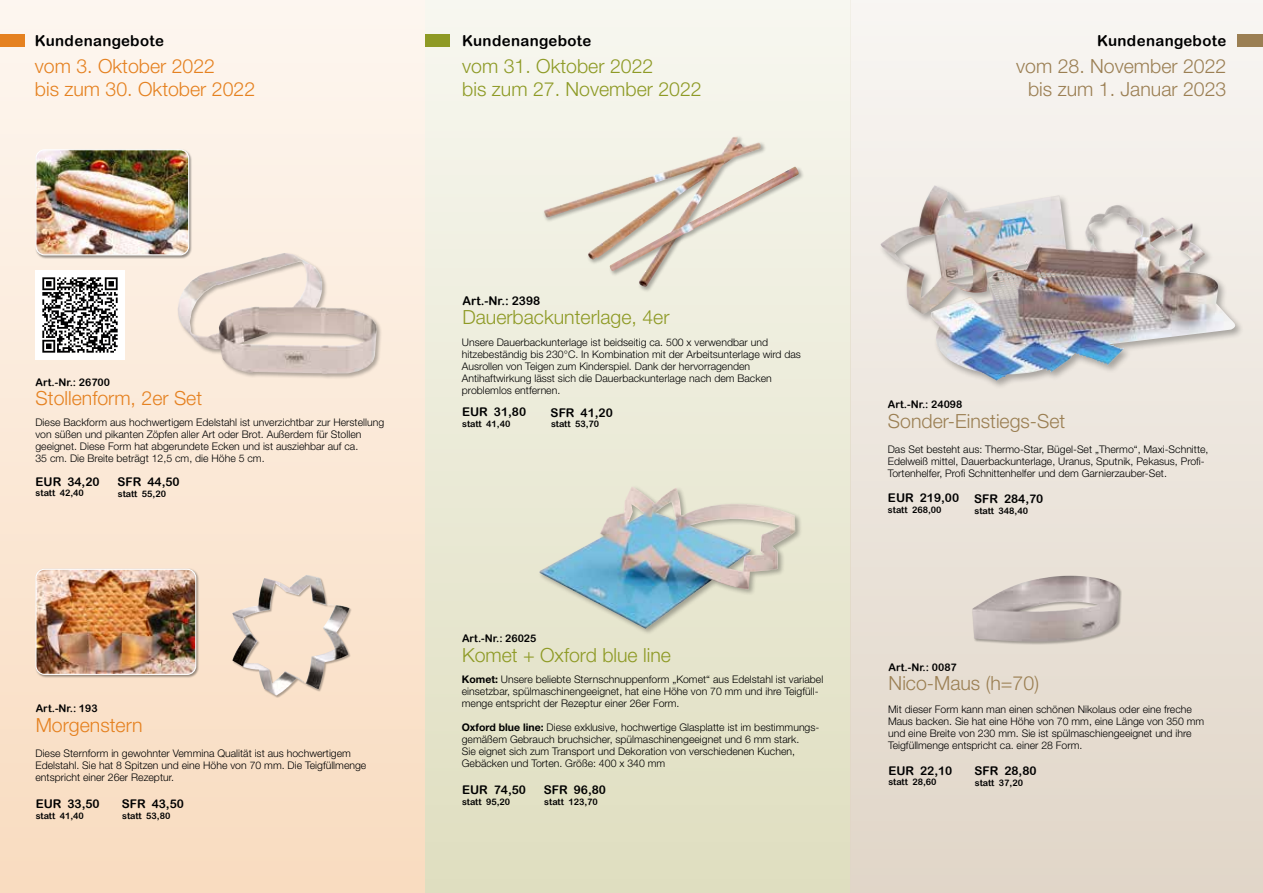
<style>
.page{position:relative;width:1263px;height:893px;background:#fff}
.page>*{position:absolute;margin:0;border:0;box-sizing:border-box;transform-origin:0 0}
.t1{font:300 19.5px/23.2px "Helvetica Neue LT Std";color:#8e9a25}
.t2{font:300 19.5px/23.4px "Helvetica Neue LT Std";color:#9b7f53;text-align:right}
.t3{font:300 19.5px/23.2px "Helvetica Neue LT Std";color:#e58120}
.t4{font:15px "Arial Rounded MT Bold";letter-spacing:.025em;color:#000}
.t5{font:12px "Arial Rounded MT Bold";color:#000}
.t6{font:300 10.5px/12px "Helvetica Neue LT Std";color:#000}
.t7{font:10.5px "Arial Rounded MT Bold";color:#000}
.t8{font:9px "Arial Rounded MT Bold";color:#000}
.s1{font-weight:700}
</style>
<div class="page">
<div style="left:0;top:0;width:425px;height:893px;background:linear-gradient(to bottom,#fdf6f0,#f9dcc0)"></div>
<div style="left:425px;top:0;width:425px;height:893px;background:linear-gradient(to bottom,#f7f7f0,#dfdec0)"></div>
<div style="left:850px;top:0;width:413px;height:893px;background:linear-gradient(to bottom,#f8f6f3,#e1d6c8)"></div>
<div style="left:425px;top:34px;width:24px;height:12px;background:#8e9a25"></div>
<div style="left:0;top:34px;width:24px;height:12px;background:#e58120"></div>
<div style="left:1238px;top:34px;width:25px;height:12px;background:#9b7f53"></div>
<div style="left:542px;top:135px;width:224px;height:158px;background:#efefe0"></div>
<img style="left:544px;top:137px;width:218px;height:150px">
<div style="left:538px;top:485px;width:265px;height:151px;background:#e6e5ce"></div>
<img style="left:539px;top:487px;width:256px;height:142px">
<div style="left:878px;top:184px;width:367px;height:206px;background:#000;opacity:.3"></div>
<img style="left:880px;top:188px;width:203px;height:193px">
<div style="left:971px;top:575px;width:151px;height:70px;background:#000;opacity:.3"></div>
<img style="left:972px;top:576px;width:147px;height:66px">
<div style="left:176px;top:252px;width:207px;height:128px;background:#000;opacity:.3"></div>
<img style="left:178px;top:253px;width:199px;height:121px">
<div style="left:232px;top:575px;width:120px;height:123px;background:#000;opacity:.3"></div>
<img style="left:232px;top:575px;width:117px;height:121px">
<div style="left:609px;top:166px;width:196px;height:111px;background:#000;opacity:.3"></div>
<img style="left:609px;top:167px;width:190px;height:105px">
<div style="left:35px;top:568px;width:165px;height:110px;background:#000;opacity:.4"></div>
<img style="left:36px;top:569px;width:160px;height:105px">
<div style="left:35px;top:569px;width:161px;height:106px;border:1px solid #fff;border-radius:9px"></div>
<div style="left:35px;top:149px;width:158px;height:110px;background:#000;opacity:.4"></div>
<img style="left:36px;top:150px;width:153px;height:105px">
<div style="left:35px;top:149px;width:154px;height:106px;border:1px solid #fff;border-radius:9px"></div>
<img style="left:35px;top:270px;width:90px;height:90px">
<h2 class="t4" style="left:35px;top:32px;width:131px">Kundenangebote</h2>
<h1 class="t3" style="left:35px;top:54px;width:222px">vom 3. Oktober 2022<br>bis zum 30. Oktober 2022</h1>
<h2 class="t4" style="left:462px;top:32px;width:131px">Kundenangebote</h2>
<h1 class="t1" style="left:462px;top:54px;width:241px">vom 31. Oktober 2022<br>bis zum 27. November 2022</h1>
<h2 class="t4" style="left:1097px;top:32px;width:131px">Kundenangebote</h2>
<h1 class="t2" style="left:1016px;top:54px;width:212px">vom 28. November 2022 bis zum 1. Januar 2023</h1>
<p class="t7" style="left:36px;top:376px;width:76px">Art.-Nr.: 26700</p>
<h1 class="t3" style="left:36px;top:386px;width:168px">Stollenform, 2er Set</h1>
<p class="t6" style="left:35px;top:416px;width:350px">Diese Backform aus hochwertigem Edelstahl ist unverzichtbar zur Herstellung von süßen und pikanten Zöpfen aller Art oder Brot. Außerdem für Stollen geeignet. Diese Form hat abgerundete Ecken und ist ausziehbar auf ca.<br>35 cm. Die Breite beträgt 12,5 cm, die Höhe 5 cm.</p>
<p class="t5" style="left:36px;top:474px;width:66px">EUR 34,20</p>
<p class="t8" style="left:36px;top:488px;width:50px">statt 42,40</p>
<p class="t5" style="left:118px;top:475px;width:64px">SFR 44,50</p>
<p class="t8" style="left:118px;top:488px;width:50px">statt 55,20</p>
<p class="t7" style="left:36px;top:702px;width:63px">Art.-Nr.: 193</p>
<h1 class="t3" style="left:36px;top:713px;width:108px">Morgenstern</h1>
<p class="t6" style="left:36px;top:747px;width:332px">Diese Sternform in gewohnter Vemmina Qualität ist aus hochwertigem<br>Edelstahl. Sie hat 8 Spitzen und eine Höhe von 70 mm. Die Teigfüllmenge entspricht einer 26er Rezeptur.</p>
<p class="t5" style="left:36px;top:796px;width:66px">EUR 33,50</p>
<p class="t8" style="left:36px;top:810px;width:50px">statt 41,40</p>
<p class="t5" style="left:122px;top:797px;width:64px">SFR 43,50</p>
<p class="t8" style="left:122px;top:810px;width:50px">statt 53,80</p>
<p class="t5" style="left:462px;top:293px;width:79px">Art.-Nr.: 2398</p>
<h1 class="t1" style="left:462px;top:305px;width:209px">Dauerbackunterlage, 4er</h1>
<p class="t6" style="left:462px;top:336px;width:341px">Unsere Dauerbackunterlage ist beidseitig ca. 500 x verwendbar und hitzebeständig bis 230°C. In Kombination mit der Arbeitsunterlage wird das Ausrollen von Teigen zum Kinderspiel. Dank der hervorragenden Antihaftwirkung lässt sich die Dauerbackunterlage nach dem Backen problemlos entfernen.</p>
<p class="t5" style="left:462px;top:405px;width:66px">EUR 31,80</p>
<p class="t8" style="left:462px;top:418px;width:50px">statt 41,40</p>
<p class="t5" style="left:551px;top:405px;width:64px">SFR 41,20</p>
<p class="t8" style="left:551px;top:419px;width:50px">statt 53,70</p>
<p class="t7" style="left:462px;top:632px;width:76px">Art.-Nr.: 26025</p>
<h1 class="t1" style="left:462px;top:643px;width:210px">Komet + Oxford blue line</h1>
<p class="t6" style="left:462px;top:673px;width:363px"><span class="s1">Komet:</span> Unsere beliebte Sternschnuppenform „Komet“ aus Edelstahl ist variabel einsetzbar, spülmaschinengeeignet, hat eine Höhe von 70 mm und ihre Teigfüll&shy;menge entspricht der Rezeptur einer 26er Form.</p>
<p class="t6" style="left:462px;top:721px;width:359px"><span class="s1">Oxford blue line:</span> Diese exklusive, hochwertige Glasplatte ist im bestimmungs&shy;gemäßem Gebrauch bruchsicher, spülmaschinengeeignet und 6 mm stark.<br>Sie eignet sich zum Transport und Dekoration von verschiedenen Kuchen, Gebäcken und Torten. Größe: 400 x 340 mm</p>
<p class="t5" style="left:462px;top:782px;width:66px">EUR 74,50</p>
<p class="t8" style="left:462px;top:796px;width:50px">statt 95,20</p>
<p class="t5" style="left:544px;top:783px;width:64px">SFR 96,80</p>
<p class="t8" style="left:544px;top:796px;width:55px">statt 123,70</p>
<p class="t7" style="left:888px;top:398px;width:76px">Art.-Nr.: 24098</p>
<h1 class="t2" style="left:888px;top:408px;width:179px">Sonder-Einstiegs-Set</h1>
<p class="t6" style="left:888px;top:443px;width:322px">Das Set besteht aus: Thermo-Star, Bügel-Set „Thermo“, Maxi-Schnitte,<br>Edelweiß mittel, Dauerbackunterlage, Uranus, Sputnik, Pekasus, Profi-<br>Tortenhelfer, Profi Schnittenhelfer und dem Garnierzauber-Set.</p>
<p class="t5" style="left:888px;top:491px;width:73px">EUR 219,00</p>
<p class="t8" style="left:888px;top:505px;width:55px">statt 268,00</p>
<p class="t5" style="left:974px;top:491px;width:71px">SFR 284,70</p>
<p class="t8" style="left:974px;top:505px;width:55px">statt 348,40</p>
<p class="t7" style="left:889px;top:661px;width:70px">Art.-Nr.: 0087</p>
<h1 class="t2" style="left:889px;top:671px;width:152px">Nico-Maus (h=70)</h1>
<p class="t6" style="left:888px;top:703px;width:318px">Mit dieser Form kann man einen schönen Nikolaus oder eine freche Maus backen. Sie hat eine Höhe von 70 mm, eine Länge von 350 mm und eine Breite von 230 mm. Sie ist spülmaschiengeeignet und ihre Teigfüllmenge entspricht ca. einer 28 Form.</p>
<p class="t5" style="left:888px;top:763px;width:66px">EUR 22,10</p>
<p class="t8" style="left:888px;top:777px;width:50px">statt 28,60</p>
<p class="t5" style="left:974px;top:763px;width:64px">SFR 28,80</p>
<p class="t8" style="left:975px;top:777px;width:50px">statt 37,20</p>
</div>
